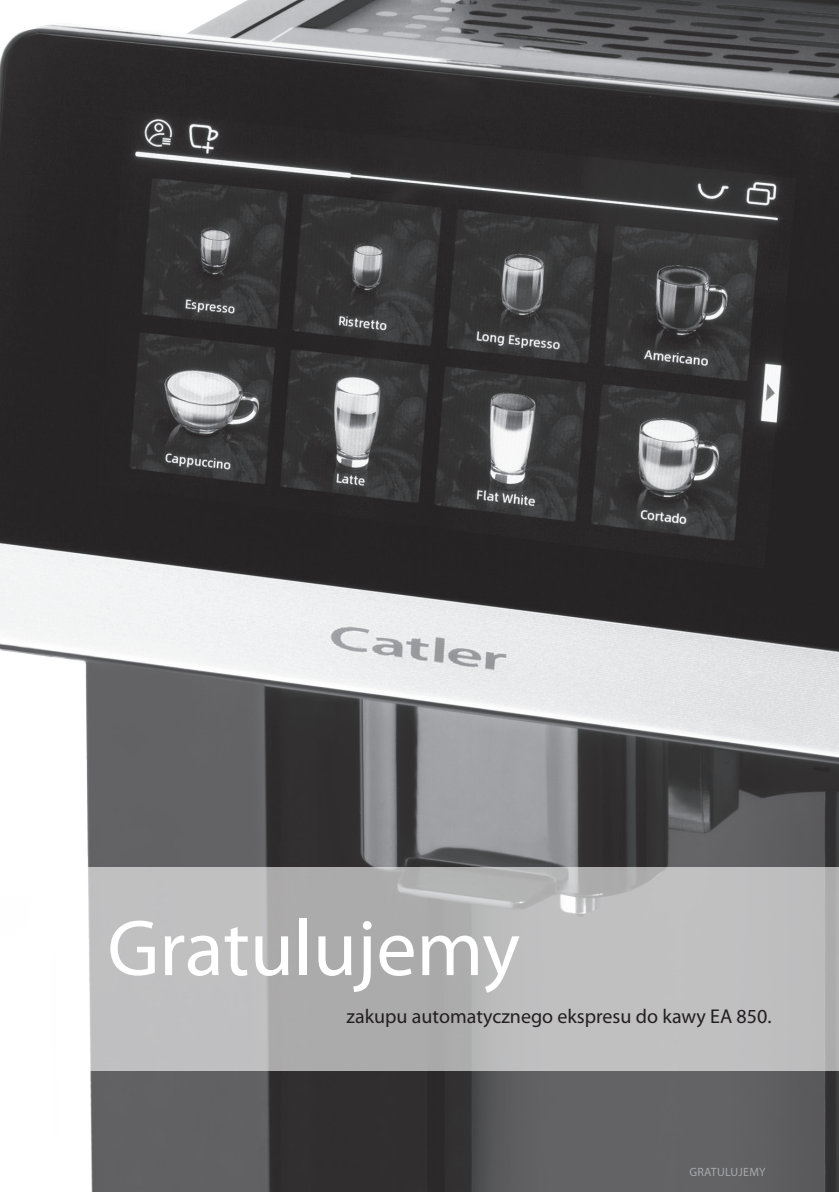
<style>
.page{position:relative;width:839px;height:1192px;background:#fff}
.page>*{position:absolute;margin:0;border:0;box-sizing:border-box;transform-origin:0 0}
.t1{font:80px "Myriad Pro";color:#fff}
.t2{font:20px "Myriad Pro";color:#231f20}
.t3{font:12px "Myriad Pro";letter-spacing:.02em;color:#a8a9ad}
.s1{font-size:18px;color:#fff}
</style>
<div class="page">
<img style="left:0;top:0;width:838px;height:1191px">
<svg style="left:0;top:867px;width:838px;height:203px;background:#c0c0c1"></svg>
<h1 class="t1" style="left:107px;top:898px;width:414px">Gratulujemy</h1>
<p class="t2" style="left:346px;top:1004px;width:426px">zakupu automatycznego ekspresu do kawy EA 850.</p>
<p class="t3" style="left:689px;top:1163px;width:108px">GRATULUJEMY <span class="s1">4</span></p>
</div>
